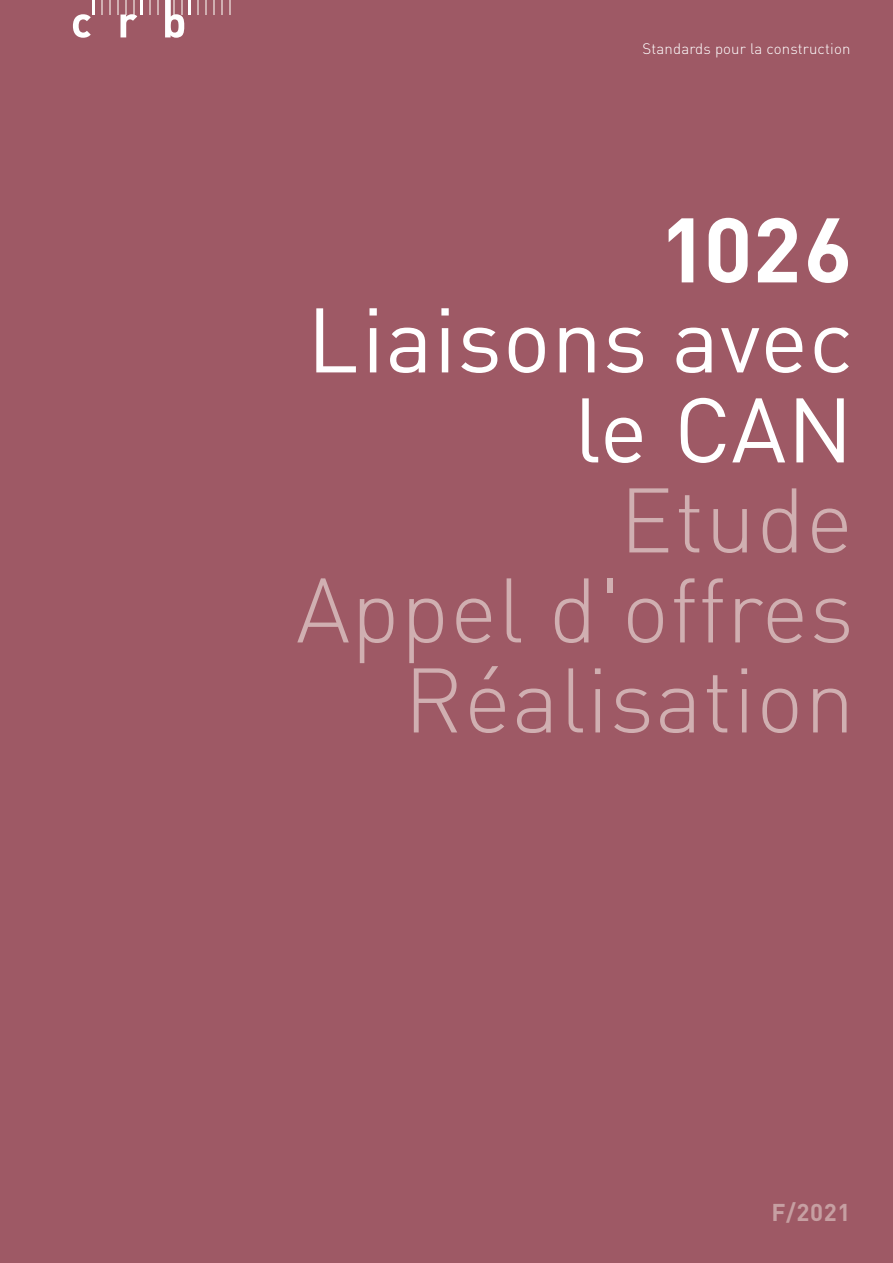
<style>
.page{position:relative;width:893px;height:1263px;background:#9e5965}
.page>*{position:absolute;margin:0;border:0;box-sizing:border-box;transform-origin:0 0}
.t1{font:300 90px/90px "DINOT";letter-spacing:.01em;color:#d0afb1;text-align:right}
.t2{font:90px/90px "DINOT";letter-spacing:.01em;color:#fff;text-align:right}
.t3{font:700 90px "DINOT";color:#fff}
.t4{font:700 24px "DINOT";color:#c69fa2}
.t5{font:300 15px "DINOT";letter-spacing:.01em;color:#fff}
</style>
<div class="page">
<hr style="left:92px;top:0;width:3px;height:15px;background:#fff">
<svg style="left:101px;top:0;width:1px;height:15px"></svg>
<svg style="left:109px;top:0;width:1px;height:15px"></svg>
<svg style="left:149px;top:0;width:1px;height:15px"></svg>
<svg style="left:157px;top:0;width:1px;height:15px"></svg>
<svg style="left:197px;top:0;width:1px;height:15px"></svg>
<svg style="left:205px;top:0;width:1px;height:15px"></svg>
<svg style="left:213px;top:0;width:1px;height:15px"></svg>
<svg style="left:221px;top:0;width:1px;height:15px"></svg>
<svg style="left:229px;top:0;width:1px;height:15px"></svg>
<svg style="left:73px;top:14px;width:18px;height:24px"></svg>
<svg style="left:117px;top:0;width:26px;height:37px"></svg>
<svg style="left:165px;top:0;width:26px;height:38px"></svg>
<p class="t5" style="left:643px;top:38px;width:209px">Standards pour la construction</p>
<p class="t3" style="left:659px;top:189px;width:195px">1026</p>
<p class="t2" style="left:307px;top:291px;width:547px">Liaisons avec le CAN</p>
<p class="t1" style="left:296px;top:471px;width:560px">Etude<br>Appel d'offres<br>Réalisation</p>
<p class="t4" style="left:771px;top:1195px;width:80px">F/2021</p>
</div>
